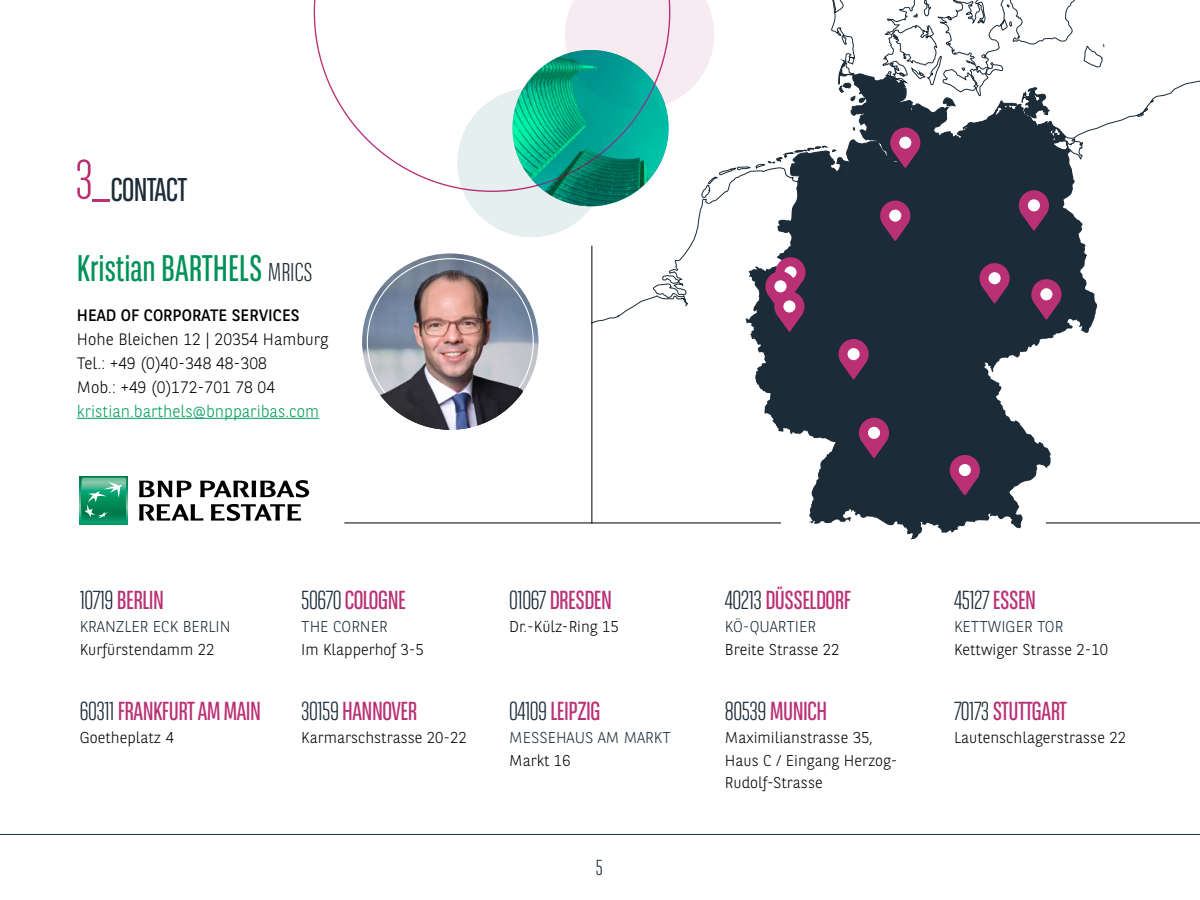
<style>
.page{position:relative;width:1200px;height:900px;background:#fff}
.page>*{position:absolute;margin:0;border:0;box-sizing:border-box;transform-origin:0 0}
.t1{font:36.9px "BNPP Sans Condensed";color:#00915a}
.t2{font:32.85px "BNPP Sans Condensed";letter-spacing:-.02em;color:#1c2c38}
.t3{font:26.1px "BNPP Sans Condensed";letter-spacing:-.02em;color:#ba3075}
.t4{font:300 26.1px "BNPP Sans Condensed";letter-spacing:-.02em;color:#1c2c38}
.t5{font:300 21.75px "BNPP Sans Condensed";color:#1c2c38}
.t6{font:300 16.5px/24px "BNPP Sans";color:#000}
.t7{font:300 16.5px "BNPP Sans";color:#009c5e}
.t8{font:16.5px "BNPP Sans";color:#000}
.t9{font:300 15.6px/22.8px "BNPP Sans";color:#000}
.t10{font:300 15.6px "BNPP Sans";color:#1c2c38}
.s1{font-weight:300;font-size:55.05px;color:#ba3075}
.s2{font-weight:300;font-size:25.8px;color:#1c2c38}
.s3{font-weight:300;color:#1c2c38}
.s4{font-weight:400;color:#ba3075}
</style>
<div class="page">
<svg style="left:591px;top:0;width:609px;height:540px"></svg>
<svg style="left:746px;top:63px;width:351px;height:476px;fill:#1c2b38"></svg>
<hr style="left:77px;top:418px;width:242px;height:1px;background:#009c5e">
<svg style="left:314px;top:0;width:356px;height:192px"></svg>
<img style="left:512px;top:50px;width:157px;height:156px">
<svg style="left:80px;top:477px;width:47px;height:47px"></svg>
<svg style="left:81px;top:478px;width:45px;height:45px;background:#2ea379"></svg>
<svg style="left:139px;top:481px;width:52px;height:16px"></svg>
<svg style="left:200px;top:480px;width:109px;height:17px"></svg>
<svg style="left:139px;top:504px;width:64px;height:17px"></svg>
<svg style="left:211px;top:504px;width:90px;height:17px"></svg>
<img style="left:366px;top:258px;width:168px;height:137px">
<img style="left:380px;top:362px;width:143px;height:68px">
<hr style="left:344px;top:523px;width:437px;height:1px;background:#000">
<hr style="left:1046px;top:523px;width:154px;height:1px;background:#000">
<hr style="left:591px;top:246px;width:1px;height:277px;background:#000">
<svg style="left:565px;top:0;width:149px;height:109px;background:#b0d4d5"></svg>
<svg style="left:457px;top:88px;width:150px;height:149px;background:#7acbba"></svg>
<svg style="left:880px;top:201px;width:30px;height:40px"></svg>
<div style="left:889px;top:210px;width:12px;height:12px;background:#fff;border-radius:50%"></div>
<svg style="left:1019px;top:190px;width:30px;height:41px"></svg>
<div style="left:1028px;top:199px;width:12px;height:12px;background:#fff;border-radius:50%"></div>
<svg style="left:765px;top:257px;width:41px;height:75px;background:#8c4770"></svg>
<div style="left:783px;top:300px;width:12px;height:13px;background:#fff;border-radius:50%"></div>
<svg style="left:890px;top:128px;width:30px;height:40px"></svg>
<div style="left:899px;top:137px;width:12px;height:12px;background:#fff;border-radius:50%"></div>
<svg style="left:838px;top:339px;width:31px;height:40px"></svg>
<div style="left:848px;top:348px;width:12px;height:12px;background:#fff;border-radius:50%"></div>
<svg style="left:979px;top:263px;width:31px;height:40px"></svg>
<div style="left:989px;top:272px;width:12px;height:12px;background:#fff;border-radius:50%"></div>
<svg style="left:950px;top:455px;width:30px;height:40px"></svg>
<div style="left:959px;top:464px;width:12px;height:12px;background:#fff;border-radius:50%"></div>
<svg style="left:859px;top:418px;width:30px;height:40px"></svg>
<div style="left:868px;top:427px;width:12px;height:12px;background:#fff;border-radius:50%"></div>
<svg style="left:1031px;top:279px;width:31px;height:40px"></svg>
<div style="left:1040px;top:288px;width:12px;height:12px;background:#fff;border-radius:50%"></div>
<hr style="left:0;top:834px;width:1200px;height:1px;background:#1c2c38">
<h2 class="t2" style="left:75px;top:170px;width:114px"><span class="s1">3_</span> CONTACT</h2>
<h1 class="t1" style="left:77px;top:245px;width:237px">Kristian BARTHELS <span class="s2">MRICS</span></h1>
<p class="t8" style="left:77px;top:304px;width:224px">HEAD OF CORPORATE SERVICES</p>
<p class="t6" style="left:77px;top:326px;width:253px">Hohe Bleichen 12 | 20354 Hamburg<br>Tel.: +49 (0)40-348 48-308<br>Mob.: +49 (0)172-701 78 04</p>
<p class="t7" style="left:77px;top:400px;width:244px">kristian.barthels@bnpparibas.com</p>
<h3 class="t3" style="left:80px;top:584px;width:86px"><span class="s3">10719</span> BERLIN</h3>
<p class="t10" style="left:80px;top:616px;width:152px">KRANZLER ECK BERLIN</p>
<p class="t9" style="left:80px;top:637px;width:136px">Kurfürstendamm 22</p>
<h3 class="t3" style="left:80px;top:695px;width:183px"><span class="s3">60311</span> FRANKFURT AM MAIN</h3>
<p class="t9" style="left:80px;top:725px;width:96px">Goetheplatz 4</p>
<h3 class="t3" style="left:301px;top:584px;width:106px"><span class="s3">50670</span> COLOGNE</h3>
<p class="t10" style="left:301px;top:616px;width:88px">THE CORNER</p>
<p class="t9" style="left:301px;top:637px;width:124px">Im Klapperhof 3-5</p>
<h3 class="t3" style="left:301px;top:695px;width:117px"><span class="s3">30159</span> HANNOVER</h3>
<p class="t9" style="left:301px;top:725px;width:167px">Karmarschstrasse 20-22</p>
<h3 class="t3" style="left:509px;top:584px;width:104px"><span class="s3">01067</span>DRESDEN</h3>
<p class="t9" style="left:509px;top:614px;width:111px">Dr.-Külz-Ring 15</p>
<h3 class="t3" style="left:509px;top:695px;width:93px"><span class="s3">04109</span> LEIPZIG</h3>
<p class="t10" style="left:509px;top:727px;width:163px">MESSEHAUS AM MARKT</p>
<p class="t9" style="left:509px;top:748px;width:63px">Markt 16</p>
<h3 class="t5" style="left:596px;top:854px;width:8px">5</h3>
<h3 class="t3" style="left:725px;top:584px;width:128px"><span class="s3">40213</span> DÜSSELDORF</h3>
<p class="t10" style="left:725px;top:616px;width:93px">KÖ-QUARTIER</p>
<p class="t9" style="left:725px;top:637px;width:116px">Breite Strasse 22</p>
<h3 class="t3" style="left:725px;top:695px;width:104px"><span class="s3">80539</span> MUNICH</h3>
<p class="t9" style="left:725px;top:725px;width:174px">Maximilianstrasse 35,<br>Haus C / Eingang Herzog-<br>Rudolf-Strasse</p>
<h3 class="t4" style="left:954px;top:584px;width:84px">45127 <span class="s4">ESSEN</span></h3>
<p class="t10" style="left:954px;top:616px;width:111px">KETTWIGER TOR</p>
<p class="t9" style="left:954px;top:637px;width:156px">Kettwiger Strasse 2-10</p>
<h3 class="t3" style="left:954px;top:695px;width:115px"><span class="s3">70173</span> STUTTGART</h3>
<p class="t9" style="left:954px;top:725px;width:173px">Lautenschlagerstrasse 22</p>
</div>
